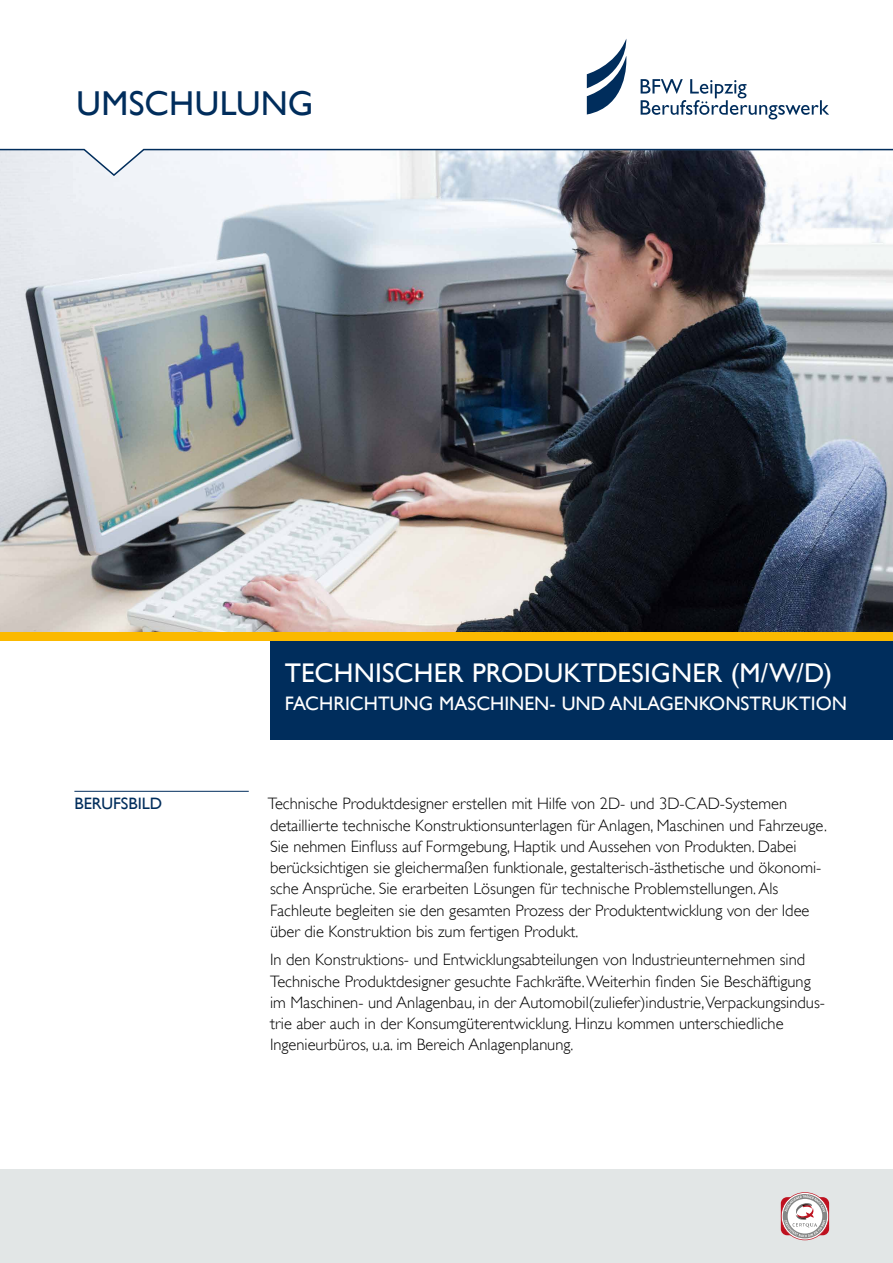
<style>
.page{position:relative;width:893px;height:1263px;background:#fff}
.page>*{position:absolute;margin:0;border:0;box-sizing:border-box;transform-origin:0 0}
.t1{font:34.5px "Gill Sans Alt One WGL";letter-spacing:.01em;color:#002d5c}
.Titel_BB{font:27px "Gill Sans Alt One WGL";letter-spacing:.005em;color:#fff}
.Titel_BB-2{font:19.5px "Gill Sans Alt One WGL";color:#fff}
.Fließtext{font:16.5px/21.3px "Gill Sans Alt One WGL Light";color:#000}
.Überschrift_Text{font:16.5px "Gill Sans Alt One WGL";color:#002d5c}
</style>
<div class="page">
<div style="left:0;top:1169px;width:893px;height:94px;background:#e2e6e6"></div>
<svg style="left:587px;top:39px;width:40px;height:75px"></svg>
<svg style="left:641px;top:79px;width:188px;height:40px"></svg>
<img style="left:0;top:177px;width:893px;height:455px">
<div style="left:270px;top:638px;width:623px;height:102px;background:#002d5c"></div>
<div style="left:0;top:632px;width:893px;height:9px;background:#fbb900"></div>
<svg style="left:0;top:148px;width:893px;height:29px"></svg>
<svg style="left:781px;top:1192px;width:48px;height:48px"></svg>
<hr style="left:74px;top:791px;width:175px;height:1px;background:#002d5c">
<h1 class="t1" style="left:77px;top:79px;width:238px">UMSCHULUNG</h1>
<p class="Überschrift_Text" style="left:74px;top:792px;width:89px">BERUFSBILD</p>
<p class="Titel_BB" style="left:285px;top:654px;width:549px">TECHNISCHER PRODUKTDESIGNER (M/W/D)</p>
<p class="Titel_BB-2" style="left:285px;top:690px;width:564px">FACHRICHTUNG MASCHINEN- UND ANLAGENKONSTRUKTION</p>
<p class="Fließtext" style="left:268px;top:793px;width:561px">Technische Produktdesigner erstellen mit Hilfe von 2D- und 3D-CAD-Systemen detaillierte technische Konstruktionsunterlagen für Anlagen, Maschinen und Fahrzeuge.<br>Sie nehmen Einfluss auf Formgebung, Haptik und Aussehen von Produkten. Dabei berücksichtigen sie gleichermaßen funktionale, gestalterisch-ästhetische und ökonomi&shy;sche Ansprüche. Sie erarbeiten Lösungen für technische Problemstellungen. Als Fachleute begleiten sie den gesamten Prozess der Produktentwicklung von der Idee über die Konstruktion bis zum fertigen Produkt.</p>
<p class="Fließtext" style="left:270px;top:949px;width:556px">In den Konstruktions- und Entwicklungsabteilungen von Industrieunternehmen sind Technische Produktdesigner gesuchte Fachkräfte. Weiterhin finden Sie Beschäftigung im Maschinen- und Anlagenbau, in der Automobil(zuliefer)industrie,Verpackungsindus&shy;trie aber auch in der Konsumgüterentwicklung. Hinzu kommen unterschiedliche Ingenieurbüros, u.a. im Bereich Anlagenplanung.</p>
</div>
